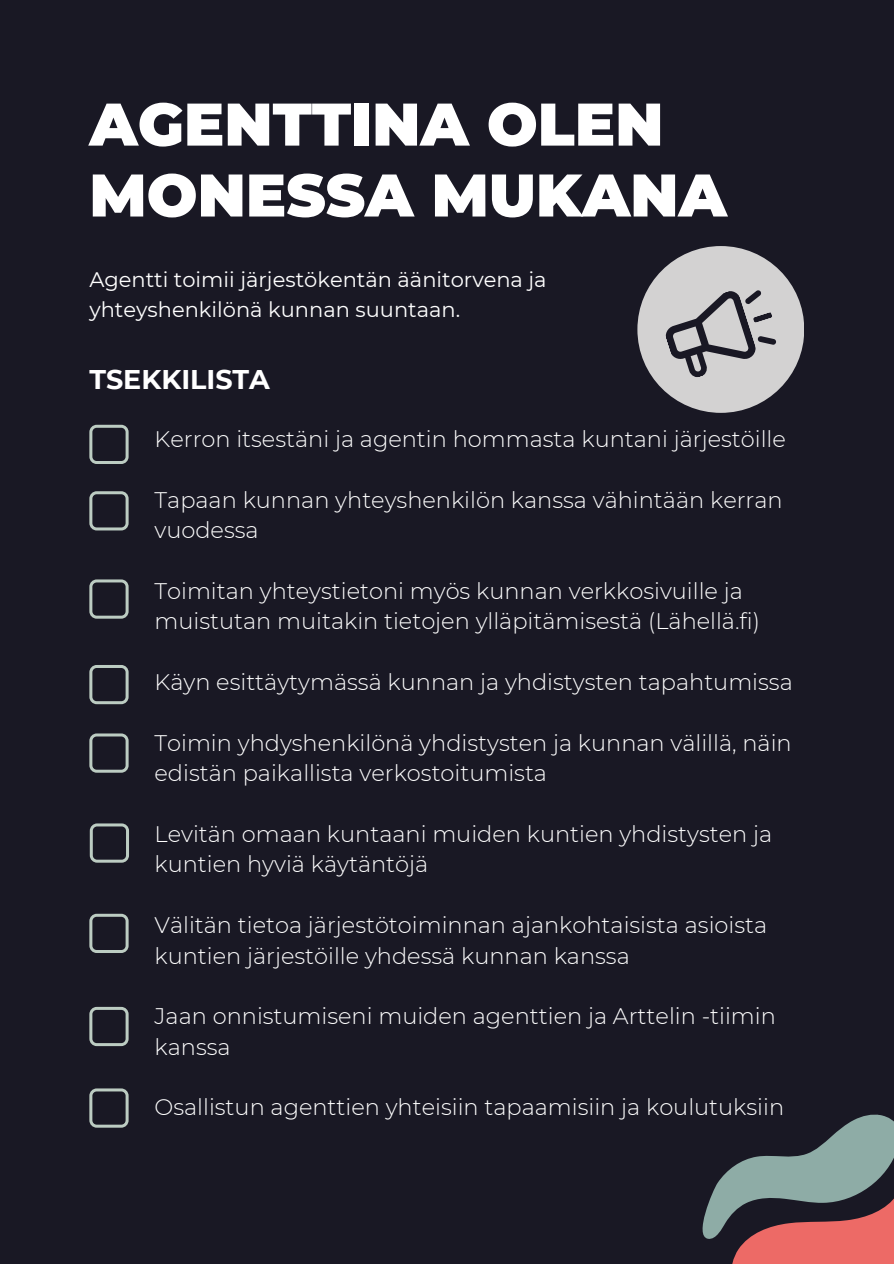
<style>
.page{position:relative;width:894px;height:1264px;background:#fff}
.page>*{position:absolute;margin:0;border:0;box-sizing:border-box;transform-origin:0 0}
.t1{font:900 60px/70.8px "Montserrat";color:#fff}
.t2{font:700 27px "Montserrat";color:#fff}
.t3{font:300 22.5px/30.3px "Montserrat";color:#fff}
.t4{font:21px "Montserrat";color:#fff}
</style>
<div class="page">
<div style="left:0;top:0;width:893px;height:1263px;background:#191824"></div>
<svg style="left:89px;top:425px;width:40px;height:39px"></svg>
<svg style="left:89px;top:491px;width:40px;height:39px"></svg>
<svg style="left:89px;top:579px;width:40px;height:39px"></svg>
<svg style="left:90px;top:823px;width:39px;height:39px"></svg>
<svg style="left:89px;top:913px;width:40px;height:40px"></svg>
<svg style="left:89px;top:1006px;width:40px;height:40px"></svg>
<svg style="left:89px;top:1088px;width:40px;height:39px"></svg>
<svg style="left:89px;top:665px;width:40px;height:39px"></svg>
<div style="left:637px;top:246px;width:167px;height:167px;background:#d3d2d2;border-radius:50%"></div>
<svg style="left:665px;top:290px;width:111px;height:87px"></svg>
<svg style="left:702px;top:1114px;width:191px;height:149px"></svg>
<svg style="left:89px;top:733px;width:40px;height:39px"></svg>
<p class="t1" style="left:89px;top:89px;width:639px">AGENTTINA OLEN<br>MONESSA MUKANA</p>
<p class="t4" style="left:89px;top:267px;width:458px">Agentti toimii järjestökentän äänitorvena ja</p>
<p class="t4" style="left:89px;top:296px;width:372px">yhteyshenkilönä kunnan suuntaan.</p>
<p class="t2" style="left:89px;top:362px;width:182px">TSEKKILISTA</p>
<h1 class="t3" style="left:154px;top:423px;width:632px">Kerron itsestäni ja agentin hommasta kuntani järjestöille</h1>
<p class="t3" style="left:154px;top:484px;width:629px">Tapaan kunnan yhteyshenkilön kanssa vähintään kerran vuodessa</p>
<p class="t3" style="left:154px;top:575px;width:607px">Toimitan yhteystietoni myös kunnan verkkosivuille ja muistutan muitakin tietojen ylläpitämisestä (Lähellä.fi)</p>
<p class="t3" style="left:154px;top:666px;width:639px">Käyn esittäytymässä kunnan ja yhdistysten tapahtumissa</p>
<h2 class="t3" style="left:154px;top:727px;width:638px">Toimin yhdyshenkilönä yhdistysten ja kunnan välillä, näin edistän paikallista verkostoitumista</h2>
<p class="t3" style="left:154px;top:818px;width:619px">Levitän omaan kuntaani muiden kuntien yhdistysten ja kuntien hyviä käytäntöjä</p>
<p class="t3" style="left:154px;top:909px;width:614px">Välitän tietoa järjestötoiminnan ajankohtaisista asioista kuntien järjestöille yhdessä kunnan kanssa</p>
<p class="t3" style="left:154px;top:1001px;width:622px">Jaan onnistumiseni muiden agenttien ja Arttelin -tiimin kanssa</p>
<p class="t3" style="left:154px;top:1092px;width:631px">Osallistun agenttien yhteisiin tapaamisiin ja koulutuksiin</p>
</div>
